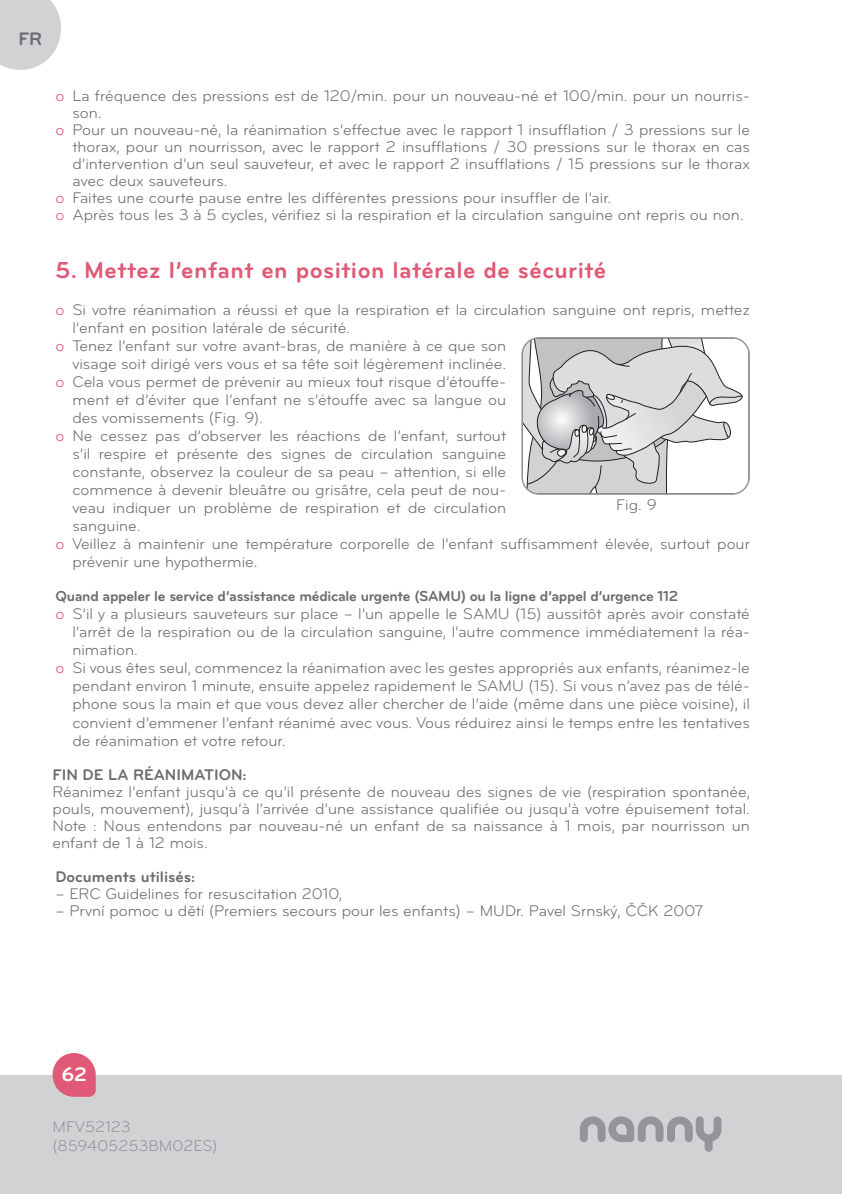
<style>
.page{position:relative;width:842px;height:1194px;background:#fff}
.page>*{position:absolute;margin:0;border:0;box-sizing:border-box;transform-origin:0 0}
.t1{font:700 24px "Bryant";letter-spacing:.02em;color:#e05a77}
.t2{font:700 20.2px "Bryant";color:#fff}
.t3{font:700 18.8px "Bryant";color:#6c6d70}
.t4{font:16px/17px "Bryant";color:#6c6d70;text-align:justify}
.t5{font:700 16px "Bryant";color:#6c6d70}
.t6{font:16px/19.2px "Bryant";color:#939598}
.t7{font:700 15px "Bryant";letter-spacing:-.02em;color:#6c6d70}
.s1{color:#e05a77}
</style>
<div class="page">
<svg style="left:0;top:0;width:61px;height:70px;background:#d6d7d8"></svg>
<div style="left:0;top:1074px;width:842px;height:119px;background:#d1d2d4"></div>
<svg style="left:580px;top:1116px;width:142px;height:35px"></svg>
<svg style="left:53px;top:1053px;width:43px;height:43px;background:#e2718a"></svg>
<svg style="left:524px;top:340px;width:221px;height:154px"></svg>
<div style="left:521px;top:337px;width:229px;height:157px;border:2px solid #939598;border-radius:17px"></div>
<p class="t3" style="left:19px;top:32px;width:25px">FR</p>
<p class="t4" style="left:55px;top:89px;width:696px"><span class="s1">o</span> La fréquence des pressions est de 120/min. pour un nouveau-né et 100/min. pour un nourris-</p>
<p class="t4" style="left:72px;top:106px;width:31px">son.</p>
<p class="t4" style="left:55px;top:123px;width:696px"><span class="s1">o</span> Pour un nouveau-né, la réanimation s’effectue avec le rapport 1 insufflation / 3 pressions sur le</p>
<p class="t4" style="left:72px;top:140px;width:679px">thorax, pour un nourrisson, avec le rapport 2 insufflations / 30 pressions sur le thorax en cas</p>
<p class="t4" style="left:72px;top:157px;width:679px">d’intervention d’un seul sauveteur, et avec le rapport 2 insufflations / 15 pressions sur le thorax</p>
<p class="t4" style="left:72px;top:174px;width:157px">avec deux sauveteurs.</p>
<p class="t4" style="left:55px;top:191px;width:557px"><span class="s1">o</span> Faites une courte pause entre les différentes pressions pour insuffler de l’air.</p>
<p class="t4" style="left:55px;top:208px;width:690px"><span class="s1">o</span> Après tous les 3 à 5 cycles, vérifiez si la respiration et la circulation sanguine ont repris ou non.</p>
<h1 class="t1" style="left:55px;top:260px;width:552px">5. Mettez l’enfant en position latérale de sécurité</h1>
<p class="t4" style="left:55px;top:302px;width:696px"><span class="s1">o</span> Si votre réanimation a réussi et que la respiration et la circulation sanguine ont repris, mettez</p>
<p class="t4" style="left:72px;top:320px;width:279px">l’enfant en position latérale de sécurité.</p>
<p class="t4" style="left:55px;top:338px;width:452px"><span class="s1">o</span> Tenez l’enfant sur votre avant-bras, de manière à ce que son</p>
<p class="t4" style="left:72px;top:356px;width:435px">visage soit dirigé vers vous et sa tête soit légèrement inclinée.</p>
<p class="t4" style="left:55px;top:374px;width:452px"><span class="s1">o</span> Cela vous permet de prévenir au mieux tout risque d’étouffe-</p>
<p class="t4" style="left:72px;top:392px;width:435px">ment et d’éviter que l’enfant ne s’étouffe avec sa langue ou</p>
<p class="t4" style="left:72px;top:410px;width:192px">des vomissements (Fig. 9).</p>
<p class="t4" style="left:55px;top:428px;width:452px"><span class="s1">o</span> Ne cessez pas d’observer les réactions de l’enfant, surtout</p>
<p class="t4" style="left:72px;top:446px;width:435px">s’il respire et présente des signes de circulation sanguine</p>
<p class="t4" style="left:72px;top:464px;width:435px">constante, observez la couleur de sa peau – attention, si elle</p>
<p class="t4" style="left:72px;top:482px;width:435px">commence à devenir bleuâtre ou grisâtre, cela peut de nou-</p>
<p class="t4" style="left:72px;top:500px;width:435px">veau indiquer un problème de respiration et de circulation</p>
<p class="t4" style="left:72px;top:518px;width:70px">sanguine.</p>
<p class="t4" style="left:55px;top:536px;width:696px"><span class="s1">o</span> Veillez à maintenir une température corporelle de l’enfant suffisamment élevée, surtout pour</p>
<p class="t4" style="left:72px;top:554px;width:187px">prévenir une hypothermie.</p>
<p class="t7" style="left:55px;top:590px;width:624px">Quand appeler le service d’assistance médicale urgente (SAMU) ou la ligne d’appel d’urgence 112</p>
<p class="t4" style="left:55px;top:607px;width:696px"><span class="s1">o</span> S’il y a plusieurs sauveteurs sur place – l’un appelle le SAMU (15) aussitôt après avoir constaté</p>
<p class="t4" style="left:72px;top:625px;width:679px">l’arrêt de la respiration ou de la circulation sanguine, l’autre commence immédiatement la réa-</p>
<p class="t4" style="left:72px;top:643px;width:67px">nimation.</p>
<p class="t4" style="left:55px;top:661px;width:696px"><span class="s1">o</span> Si vous êtes seul, commencez la réanimation avec les gestes appropriés aux enfants, réanimez-le</p>
<p class="t4" style="left:72px;top:679px;width:679px">pendant environ 1 minute, ensuite appelez rapidement le SAMU (15). Si vous n’avez pas de télé-</p>
<p class="t4" style="left:72px;top:697px;width:679px">phone sous la main et que vous devez aller chercher de l’aide (même dans une pièce voisine), il</p>
<p class="t4" style="left:72px;top:715px;width:679px">convient d’emmener l’enfant réanimé avec vous. Vous réduirez ainsi le temps entre les tentatives</p>
<p class="t4" style="left:72px;top:733px;width:215px">de réanimation et votre retour.</p>
<p class="t5" style="left:53px;top:768px;width:196px">FIN DE LA RÉANIMATION:</p>
<p class="t4" style="left:53px;top:784px;width:699px">Réanimez l’enfant jusqu’à ce qu’il présente de nouveau des signes de vie (respiration spontanée, pouls, mouvement), jusqu’à l’arrivée d’une assistance qualifiée ou jusqu’à votre épuisement total.<br>Note : Nous entendons par nouveau-né un enfant de sa naissance à 1 mois, par nourrisson un enfant de 1 à 12 mois.</p>
<p class="t5" style="left:55px;top:870px;width:141px">Documents utilisés:</p>
<p class="t4" style="left:55px;top:886px;width:288px">– ERC Guidelines for resuscitation 2010,</p>
<p class="t4" style="left:55px;top:903px;width:649px">– První pomoc u dětí (Premiers secours pour les enfants) – MUDr. Pavel Srnský, ČČK 2007</p>
<p class="t4" style="left:616px;top:497px;width:42px">Fig. 9</p>
<p class="t2" style="left:61px;top:1065px;width:27px">62</p>
<p class="t6" style="left:53px;top:1118px;width:167px">MFV52123 (859405253BM02ES)</p>
</div>
